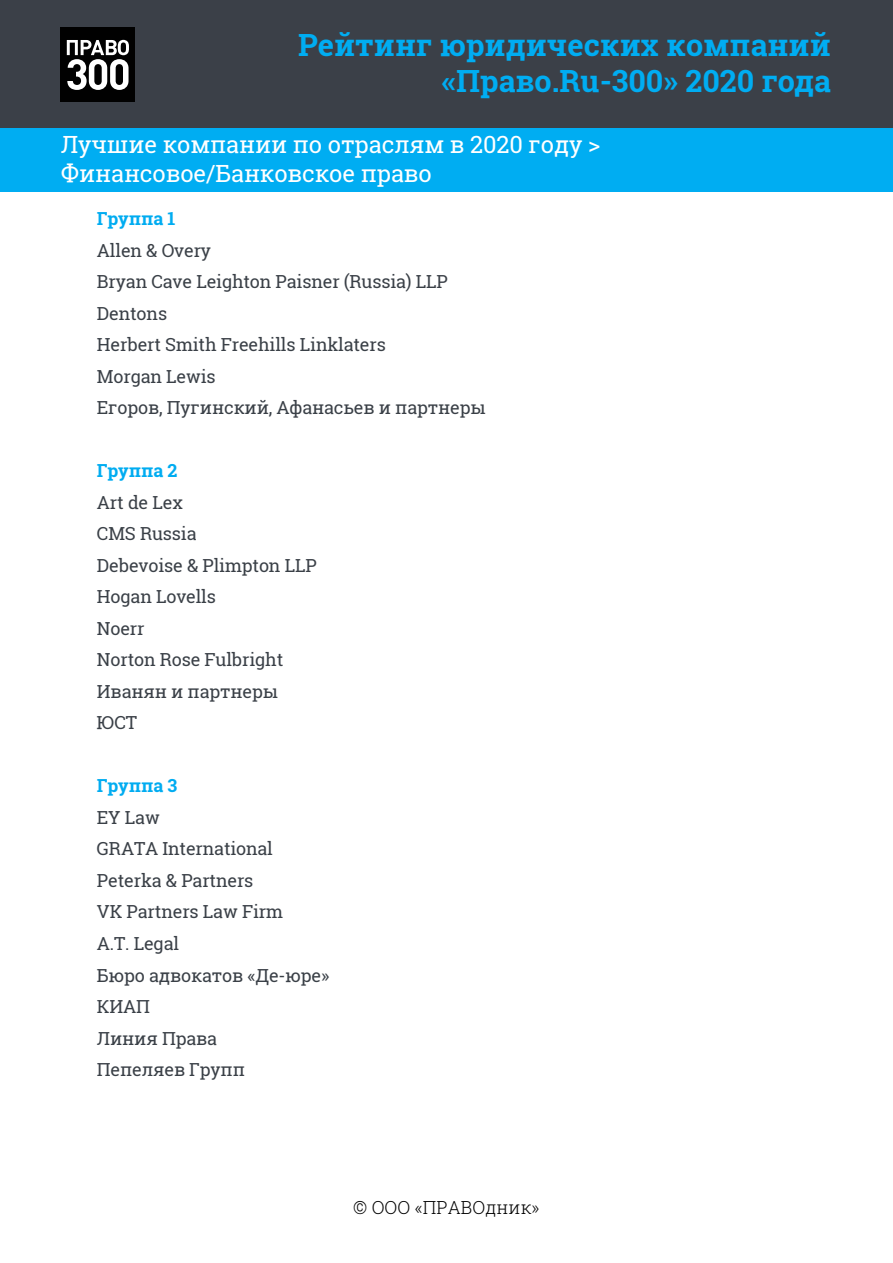
<style>
.page{position:relative;width:893px;height:1263px;background:#fff}
.page>*{position:absolute;margin:0;border:0;box-sizing:border-box;transform-origin:0 0}
.t1{font:700 30.6px/36.8px "Roboto Slab";color:#00adf2;text-align:right}
.t2{font:23.7px/28.5px "Roboto Slab";letter-spacing:-.005em;color:#fff}
.t3{font:18px/31.5px "Roboto Slab";letter-spacing:-.01em;color:#3a4047}
.t4{font:700 18px "Roboto Slab";letter-spacing:-.01em;color:#00acf1}
.t5{font:300 18px "Roboto Slab";color:#000}
</style>
<div class="page">
<div style="left:0;top:128px;width:893px;height:63px;background:#00adf2"></div>
<div style="left:0;top:0;width:893px;height:128px;background:#3b4048"></div>
<div style="left:61px;top:28px;width:74px;height:74px;background:#010101"></div>
<svg style="left:67px;top:40px;width:62px;height:50px"></svg>
<h1 class="t1" style="left:298px;top:26px;width:534px">Рейтинг юридических компаний «Право.Ru-300» 2020 года</h1>
<h2 class="t2" style="left:61px;top:130px;width:541px">Лучшие компании по отраслям в 2020 году &gt;<br>Финансовое/Банковское право</h2>
<p class="t4" style="left:97px;top:207px;width:80px">Группа 1</p>
<p class="t3" style="left:97px;top:234px;width:390px">Allen &amp; Overy<br>Bryan Cave Leighton Paisner (Russia) LLP<br>Dentons<br>Herbert Smith Freehills Linklaters<br>Morgan Lewis<br>Егоров, Пугинский, Афанасьев и партнеры</p>
<p class="t4" style="left:97px;top:459px;width:82px">Группа 2</p>
<p class="t3" style="left:97px;top:486px;width:221px">Art de Lex<br>CMS Russia<br>Debevoise &amp; Plimpton LLP<br>Hogan Lovells<br>Noerr<br>Norton Rose Fulbright<br>Иванян и партнеры<br>ЮСТ</p>
<p class="t4" style="left:97px;top:774px;width:82px">Группа 3</p>
<p class="t3" style="left:97px;top:801px;width:234px">EY Law<br>GRATA International<br>Peterka &amp; Partners<br>VK Partners Law Firm<br>А.Т. Legal<br>Бюро адвокатов «Де-юре»<br>КИАП<br>Линия Права<br>Пепеляев Групп</p>
<p class="t5" style="left:353px;top:1195px;width:188px">© ООО «ПРАВОдник»</p>
</div>
